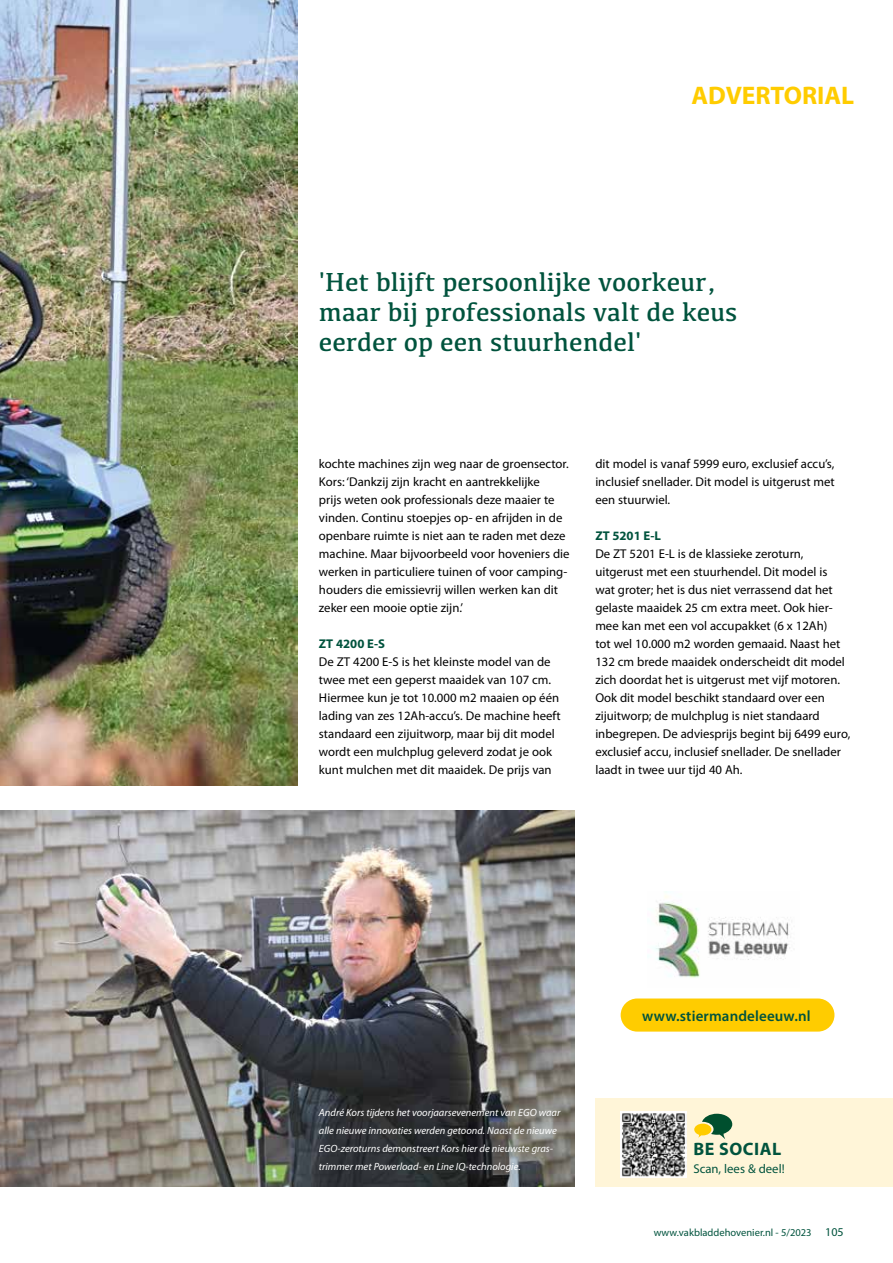
<style>
.page{position:relative;width:893px;height:1263px;background:#fff}
.page>*{position:absolute;margin:0;border:0;box-sizing:border-box;transform-origin:0 0}
.t1{font:27px/30px "Kefa";color:#00533d}
.t2{font:700 25.5px "Myriad Pro";color:#fc0}
.t3{font:700 18px "Myriad Pro";letter-spacing:.03em;color:#00533d}
.t4{font:600 15px "Myriad Pro";letter-spacing:.01em;color:#00533d}
.t5{font:12.75px/18px "Myriad Pro";color:#000}
.t6{font:700 12.75px "Myriad Pro";color:#00533d}
.t7{font:12.75px "Myriad Pro";color:#00533d}
.t8{font:12px "Myriad Pro";color:#00533d}
.t9{font:italic 10.5px/18px "Myriad Pro";color:#fff}
.t10{font:10.5px "Myriad Pro";color:#00533d}
</style>
<div class="page">
<img style="left:0;top:0;width:298px;height:785px">
<img style="left:0;top:810px;width:574px;height:376px">
<img style="left:648px;top:891px;width:142px;height:87px">
<div style="left:621px;top:998px;width:213px;height:33px;background:#fc0;border-radius:17px"></div>
<div style="left:595px;top:1098px;width:298px;height:89px;background:#fff5d8"></div>
<img style="left:621px;top:1111px;width:65px;height:66px">
<svg style="left:694px;top:1114px;width:38px;height:25px"></svg>
<h2 class="t2" style="left:691px;top:79px;width:164px">ADVERTORIAL</h2>
<h1 class="t1" style="left:319px;top:266px;width:420px">'Het blijft persoonlijke voorkeur, maar bij professionals valt de keus eerder op een stuurhendel'</h1>
<p class="t5" style="left:319px;top:455px;width:252px">kochte machines zijn weg naar de groensector.<br>Kors: ‘Dankzij zijn kracht en aantrekkelijke<br>prijs weten ook professionals deze maaier te vinden. Continu stoepjes op- en afrijden in de openbare ruimte is niet aan te raden met deze machine. Maar bijvoorbeeld voor hoveniers die werken in particuliere tuinen of voor camping&shy;houders die emissievrij willen werken kan dit zeker een mooie optie zijn.’</p>
<p class="t6" style="left:319px;top:635px;width:68px">ZT 4200 E-S</p>
<p class="t5" style="left:319px;top:653px;width:243px">De ZT 4200 E-S is het kleinste model van de twee met een geperst maaidek van 107 cm.<br>Hiermee kun je tot 10.000 m2 maaien op één lading van zes 12Ah-accu’s. De machine heeft standaard een zijuitworp, maar bij dit model wordt een mulchplug geleverd zodat je ook kunt mulchen met dit maaidek. De prijs van</p>
<p class="t5" style="left:595px;top:455px;width:241px;text-align:justify">dit model is vanaf 5999 euro, exclusief accu’s, inclusief snellader. Dit model is uitgerust met een stuurwiel.</p>
<p class="t6" style="left:595px;top:527px;width:67px">ZT 5201 E-L</p>
<p class="t5" style="left:595px;top:545px;width:256px">De ZT 5201 E-L is de klassieke zeroturn, uitgerust met een stuurhendel. Dit model is wat groter; het is dus niet verrassend dat het gelaste maaidek 25 cm extra meet. Ook hier&shy;mee kan met een vol accupakket (6 x 12Ah)<br>tot wel 10.000 m2 worden gemaaid. Naast het 132 cm brede maaidek onderscheidt dit model zich doordat het is uitgerust met vijf motoren.<br>Ook dit model beschikt standaard over een zijuitworp; de mulchplug is niet standaard inbegrepen. De adviesprijs begint bij 6499 euro, exclusief accu, inclusief snellader. De snellader laadt in twee uur tijd 40 Ah.</p>
<p class="t9" style="left:319px;top:1103px;width:243px">André Kors tijdens het voorjaarsevenement van EGO waar alle nieuwe innovaties werden getoond. Naast de nieuwe EGO-zeroturns demonstreert Kors hier de nieuwste gras&shy;trimmer met Powerload- en Line IQ-technologie.</p>
<p class="t4" style="left:642px;top:1006px;width:170px">www.stiermandeleeuw.nl</p>
<h3 class="t3" style="left:693px;top:1137px;width:89px">BE SOCIAL</h3>
<p class="t7" style="left:693px;top:1161px;width:93px">Scan, lees &amp; deel!</p>
<p class="t10" style="left:654px;top:1226px;width:159px">www.vakbladdehovenier.nl - 5/2023</p>
<p class="t8" style="left:825px;top:1224px;width:20px">105</p>
</div>
